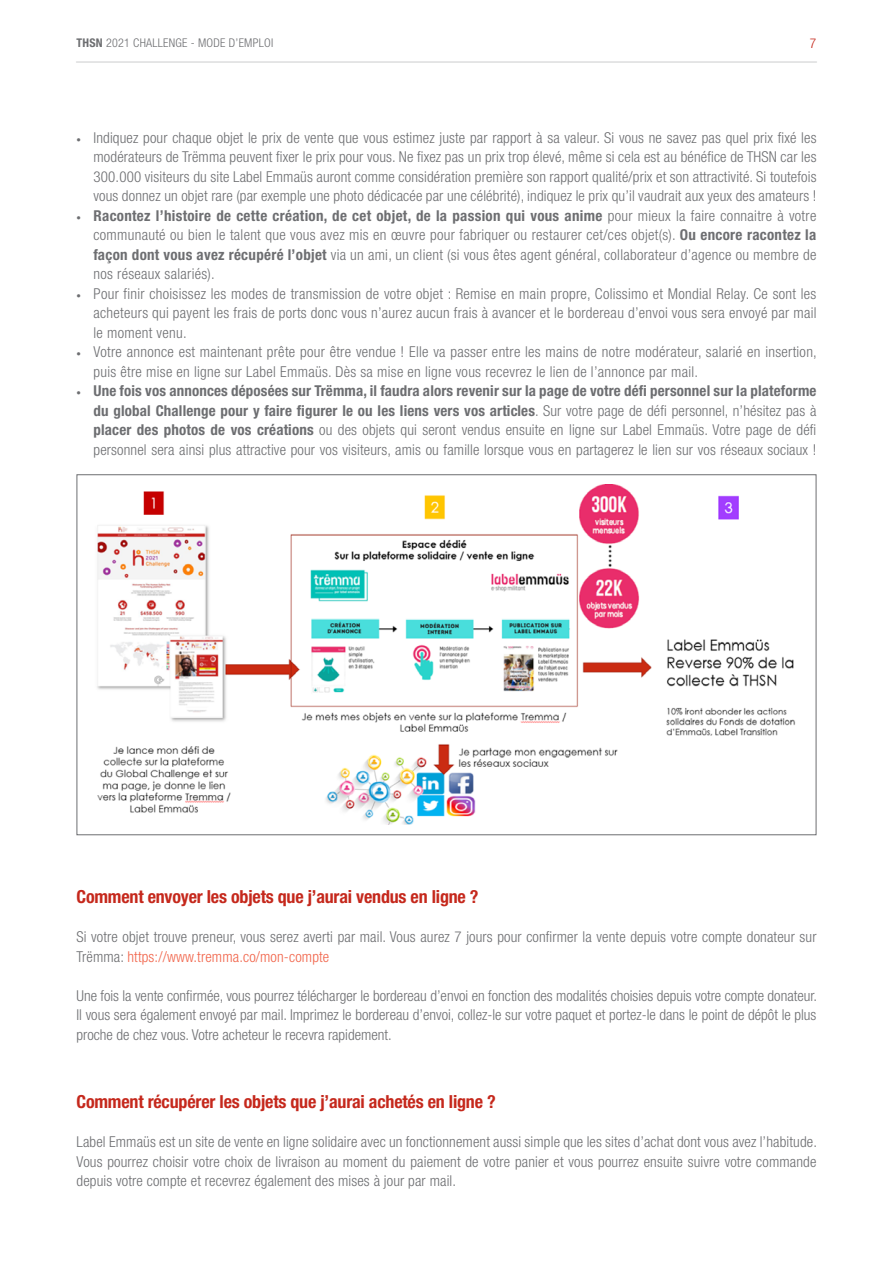
<style>
.page{position:relative;width:893px;height:1263px;background:#fff}
.page>*{position:absolute;margin:0;border:0;box-sizing:border-box;transform-origin:0 0}
.Body{font:700 condensed 18px "Helvetica Neue LT Std";letter-spacing:-.01em;color:#c5281c}
.Body-2{font:300 condensed 15px/19.5px "Helvetica Neue LT Std";letter-spacing:.01em;color:#6d6e71;text-align:justify}
.t1{font:300 condensed 13.5px "Helvetica Neue LT Std";color:#c5281c}
.t2{font:300 condensed 12px "Helvetica Neue LT Std";letter-spacing:.02em;color:#6d6e71}
.s1{font-weight:700}
.s2{font-weight:900;font-stretch:normal;font-size:13.5px}
.s3{color:#f1644a}
</style>
<div class="page">
<img style="left:97px;top:484px;width:699px;height:340px">
<hr style="left:77px;top:61px;width:739px;height:2px;background:#dcddde">
<p class="t2" style="left:77px;top:36px;width:198px"><span class="s1">THSN</span> 2021 CHALLENGE - MODE D’EMPLOI</p>
<p class="t1" style="left:810px;top:35px;width:8px">7</p>
<p class="Body-2" style="left:94px;top:128px;width:724px;text-indent:-17px"><span class="s2">∙</span> Indiquez pour chaque objet le prix de vente que vous estimez juste par rapport à sa valeur. Si vous ne savez pas quel prix fixé les modérateurs de Trëmma peuvent fixer le prix pour vous. Ne fixez pas un prix trop élevé, même si cela est au bénéfice de THSN car les 300.000 visiteurs du site Label Emmaüs auront comme considération première son rapport qualité/prix et son attractivité. Si toutefois vous donnez un objet rare (par exemple une photo dédicacée par une célébrité), indiquez le prix qu’il vaudrait aux yeux des amateurs !</p>
<p class="Body-2" style="left:94px;top:206px;width:724px;text-indent:-17px"><span class="s2">∙</span> <span class="s1">Racontez l’histoire de cette création, de cet objet, de la passion qui vous anime</span> pour mieux la faire connaitre à votre communauté ou bien le talent que vous avez mis en œuvre pour fabriquer ou restaurer cet/ces objet(s). <span class="s1">Ou encore racontez la façon dont vous avez récupéré l’objet</span> via un ami, un client (si vous êtes agent général, collaborateur d’agence ou membre de nos réseaux salariés).</p>
<p class="Body-2" style="left:94px;top:284px;width:724px;text-indent:-17px"><span class="s2">∙</span> Pour finir choisissez les modes de transmission de votre objet : Remise en main propre, Colissimo et Mondial Relay. Ce sont les acheteurs qui payent les frais de ports donc vous n’aurez aucun frais à avancer et le bordereau d’envoi vous sera envoyé par mail le moment venu.</p>
<p class="Body-2" style="left:94px;top:342px;width:725px;text-indent:-17px"><span class="s2">∙</span> Votre annonce est maintenant prête pour être vendue ! Elle va passer entre les mains de notre modérateur, salarié en insertion, puis être mise en ligne sur Label Emmaüs. Dès sa mise en ligne vous recevrez le lien de l’annonce par mail.</p>
<p class="Body-2" style="left:94px;top:381px;width:724px;text-indent:-17px"><span class="s2">∙</span> <span class="s1">Une fois vos annonces déposées sur Trëmma, il faudra alors revenir sur la page de votre défi personnel sur la plateforme du global Challenge pour y faire figurer le ou les liens vers vos articles</span>. Sur votre page de défi personnel, n’hésitez pas à <span class="s1">placer des photos de vos créations</span> ou des objets qui seront vendus ensuite en ligne sur Label Emmaüs. Votre page de défi personnel sera ainsi plus attractive pour vos visiteurs, amis ou famille lorsque vous en partagerez le lien sur vos réseaux sociaux !</p>
<p class="Body" style="left:77px;top:886px;width:404px">Comment envoyer les objets que j’aurai vendus en ligne ?</p>
<p class="Body-2" style="left:77px;top:927px;width:741px">Si votre objet trouve preneur, vous serez averti par mail. Vous aurez 7 jours pour confirmer la vente depuis votre compte donateur sur<br>Trëmma: <span class="s3">https://www.tremma.co/mon-compte</span></p>
<p class="Body-2" style="left:77px;top:986px;width:742px">Une fois la vente confirmée, vous pourrez télécharger le bordereau d’envoi en fonction des modalités choisies depuis votre compte donateur.<br>Il vous sera également envoyé par mail. Imprimez le bordereau d’envoi, collez-le sur votre paquet et portez-le dans le point de dépôt le plus proche de chez vous. Votre acheteur le recevra rapidement.</p>
<p class="Body" style="left:77px;top:1091px;width:421px">Comment récupérer les objets que j’aurai achetés en ligne ?</p>
<p class="Body-2" style="left:77px;top:1132px;width:742px">Label Emmaüs est un site de vente en ligne solidaire avec un fonctionnement aussi simple que les sites d’achat dont vous avez l’habitude.<br>Vous pourrez choisir votre choix de livraison au moment du paiement de votre panier et vous pourrez ensuite suivre votre commande depuis votre compte et recevrez également des mises à jour par mail.</p>
</div>
